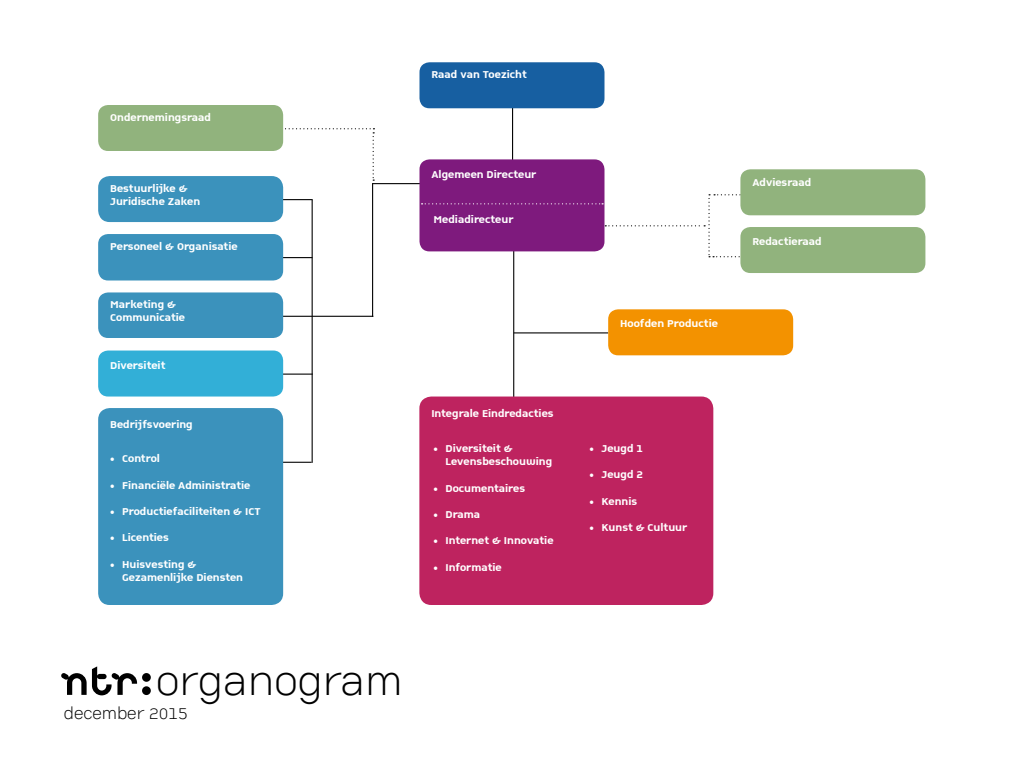
<style>
.page{position:relative;width:1024px;height:768px;background:#fff}
.page>*{position:absolute;margin:0;border:0;box-sizing:border-box;transform-origin:0 0}
.t1{font:42.1px "CP Company TT Light";color:#000}
.t2{font:17.2px "CP Company TT Light";color:#000}
.t3{font:11px/13.2px "CP Company TT Bold";color:#fff}
</style>
<div class="page">
<svg style="left:61px;top:666px;width:90px;height:29px"></svg>
<hr style="left:512px;top:85px;width:1px;height:92px;background:#000">
<hr style="left:513px;top:243px;width:1px;height:164px;background:#000">
<hr style="left:312px;top:200px;width:1px;height:263px;background:#000">
<hr style="left:372px;top:184px;width:1px;height:133px;background:#000">
<hr style="left:202px;top:199px;width:111px;height:1px;background:#000">
<hr style="left:202px;top:316px;width:171px;height:1px;background:#000">
<hr style="left:218px;top:257px;width:94px;height:1px;background:#000">
<hr style="left:514px;top:332px;width:94px;height:1px;background:#000">
<hr style="left:281px;top:374px;width:32px;height:1px;background:#000">
<hr style="left:280px;top:462px;width:32px;height:1px;background:#000">
<hr style="left:372px;top:183px;width:68px;height:1px;background:#000">
<svg style="left:275px;top:128px;width:99px;height:53px"></svg>
<div style="left:608px;top:309px;width:185px;height:46px;background:#f39200;border-radius:10px"></div>
<div style="left:740px;top:169px;width:185px;height:46px;background:#91b37d;border-radius:10px"></div>
<div style="left:740px;top:227px;width:185px;height:46px;background:#91b37d;border-radius:10px"></div>
<div style="left:420px;top:62px;width:184px;height:46px;background:#175fa1;border-radius:10px"></div>
<div style="left:98px;top:105px;width:185px;height:46px;background:#91b37d;border-radius:10px"></div>
<div style="left:98px;top:176px;width:185px;height:46px;background:#3b92bc;border-radius:12px"></div>
<div style="left:98px;top:234px;width:185px;height:47px;background:#3b92bc;border-radius:10px"></div>
<div style="left:98px;top:292px;width:185px;height:46px;background:#3b92bc;border-radius:10px"></div>
<div style="left:98px;top:351px;width:185px;height:46px;background:#32afd7;border-radius:10px"></div>
<div style="left:420px;top:159px;width:184px;height:92px;background:#7e1a7d;border-radius:10px"></div>
<svg style="left:422px;top:194px;width:358px;height:63px"></svg>
<div style="left:419px;top:397px;width:294px;height:208px;background:#be235f;border-radius:12px"></div>
<div style="left:98px;top:408px;width:185px;height:197px;background:#3b92bc;border-radius:12px"></div>
<p class="t3" style="left:110px;top:111px;width:102px">Ondernemingsraad</p>
<p class="t3" style="left:110px;top:182px;width:92px">Bestuurlijke &amp;<br>Juridische Zaken</p>
<p class="t3" style="left:110px;top:240px;width:129px">Personeel &amp; Organisatie</p>
<p class="t3" style="left:110px;top:298px;width:76px">Marketing &amp;<br>Communicatie</p>
<p class="t3" style="left:110px;top:359px;width:57px">Diversiteit</p>
<p class="t3" style="left:110px;top:418px;width:84px">Bedrijfsvoering</p>
<p class="t3" style="left:110px;top:452px;width:51px">• Control</p>
<p class="t3" style="left:110px;top:479px;width:142px">• Financiële Administratie</p>
<p class="t3" style="left:110px;top:505px;width:152px">• Productiefaciliteiten &amp; ICT</p>
<p class="t3" style="left:110px;top:532px;width:60px">• Licenties</p>
<p class="t3" style="left:122px;top:558px;width:123px;text-indent:-12px">• Huisvesting &amp;<br>Gezamenlijke Diensten</p>
<p class="t3" style="left:432px;top:68px;width:97px">Raad van Toezicht</p>
<p class="t3" style="left:431px;top:168px;width:106px">Algemeen Directeur</p>
<p class="t3" style="left:433px;top:213px;width:82px">Mediadirecteur</p>
<p class="t3" style="left:431px;top:407px;width:124px">Integrale Eindredacties</p>
<p class="t3" style="left:445px;top:442px;width:108px;text-indent:-12px">• Diversiteit &amp;<br>Levensbeschouwing</p>
<p class="t3" style="left:433px;top:482px;width:93px">• Documentaires</p>
<p class="t3" style="left:433px;top:508px;width:48px">• Drama</p>
<p class="t3" style="left:433px;top:535px;width:122px">• Internet &amp; Innovatie</p>
<p class="t3" style="left:433px;top:561px;width:70px">• Informatie</p>
<h1 class="t1" style="left:156px;top:659px;width:248px">organogram</h1>
<h2 class="t2" style="left:64px;top:704px;width:125px">december 2015</h2>
<p class="t3" style="left:620px;top:317px;width:99px">Hoofden Productie</p>
<p class="t3" style="left:752px;top:176px;width:60px">Adviesraad</p>
<p class="t3" style="left:752px;top:235px;width:71px">Redactieraad</p>
<p class="t3" style="left:590px;top:442px;width:55px">• Jeugd 1</p>
<p class="t3" style="left:590px;top:469px;width:55px">• Jeugd 2</p>
<p class="t3" style="left:590px;top:495px;width:49px">• Kennis</p>
<p class="t3" style="left:590px;top:521px;width:99px">• Kunst &amp; Cultuur</p>
</div>
